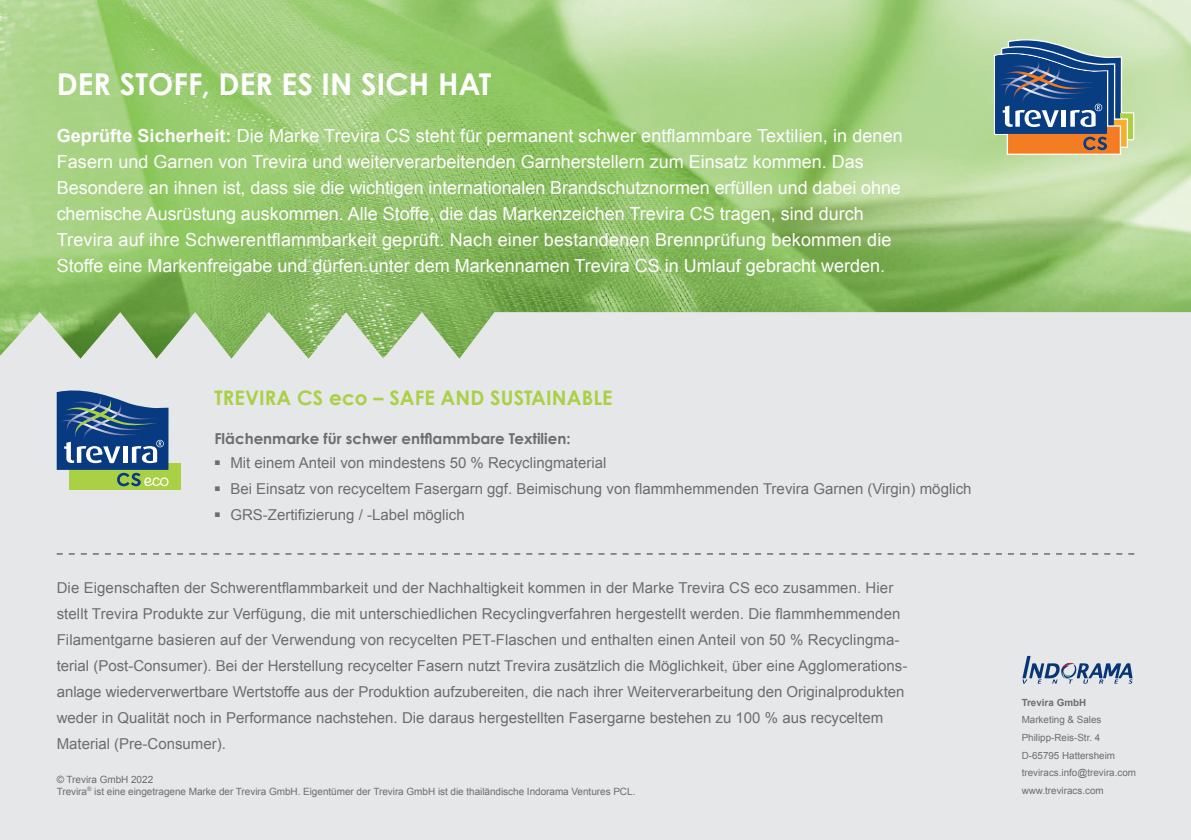
<style>
.page{position:relative;width:1191px;height:840px;background:#fff}
.page>*{position:absolute;margin:0;border:0;box-sizing:border-box;transform-origin:0 0}
.t1{font:700 30px "Century Gothic";letter-spacing:.005em;color:#fff}
.t2{font:700 20px "Century Gothic";letter-spacing:.005em;color:#aad046}
.t3{font:18px/26px "Arial";color:#fff}
.t4{font:15px/26px "Arial";color:#6c6d70}
.t5{font:700 15px "Century Gothic";color:#6c6d70}
.t6{font:10px/12px "Arial";letter-spacing:-.005em;color:#6c6d70}
.t7{font:9.8px/17.6px "Arial";color:#6c6d70}
.t8{font:700 9.8px "Arial";color:#6c6d70}
.s1{font-weight:700}
</style>
<div class="page">
<div style="left:0;top:0;width:1191px;height:839px;background:#e6e7e9"></div>
<img style="left:0;top:0;width:1191px;height:358px">
<div style="left:69px;top:462px;width:112px;height:27px;background:#aad046"></div>
<svg style="left:57px;top:390px;width:111px;height:96px"></svg>
<svg style="left:57px;top:553px;width:1077px;height:1px"></svg>
<div style="left:1022px;top:113px;width:111px;height:27px;background:#abd046"></div>
<div style="left:1021px;top:112px;width:113px;height:28px;border:1px solid #fff"></div>
<svg style="left:994px;top:39px;width:134px;height:116px;background:#687688"></svg>
<svg style="left:1022px;top:655px;width:110px;height:28px"></svg>
<h1 class="t1" style="left:57px;top:65px;width:436px">DER STOFF, DER ES IN SICH HAT</h1>
<p class="t3" style="left:57px;top:123px;width:847px"><span class="s1">Geprüfte Sicherheit:</span> Die Marke Trevira CS steht für permanent schwer entflammbare Textilien, in denen Fasern und Garnen von Trevira und weiterverarbeitenden Garnherstellern zum Einsatz kommen. Das Besondere an ihnen ist, dass sie die wichtigen internationalen Brandschutznormen erfüllen und dabei ohne chemische Ausrüstung auskommen. Alle Stoffe, die das Markenzeichen Trevira CS tragen, sind durch Trevira auf ihre Schwerentflammbarkeit geprüft. Nach einer bestandenen Brennprüfung bekommen die Stoffe eine Markenfreigabe und dürfen unter dem Markennamen Trevira CS in Umlauf gebracht werden.</p>
<h2 class="t2" style="left:214px;top:385px;width:400px">TREVIRA CS eco – SAFE AND SUSTAINABLE</h2>
<p class="t5" style="left:214px;top:429px;width:358px">Flächenmarke für schwer entflammbare Textilien:</p>
<p class="t4" style="left:214px;top:449px;width:393px"><sup>■</sup> Mit einem Anteil von mindestens 50 % Recyclingmaterial</p>
<p class="t4" style="left:214px;top:475px;width:758px"><sup>■</sup> Bei Einsatz von recyceltem Fasergarn ggf. Beimischung von flammhemmenden Trevira Garnen (Virgin) möglich</p>
<p class="t4" style="left:214px;top:501px;width:252px"><sup>■</sup> GRS-Zertifizierung / -Label möglich</p>
<p class="t4" style="left:57px;top:574px;width:852px">Die Eigenschaften der Schwerentflammbarkeit und der Nachhaltigkeit kommen in der Marke Trevira CS eco zusammen. Hier stellt Trevira Produkte zur Verfügung, die mit unterschiedlichen Recyclingverfahren hergestellt werden. Die flammhemmenden Filamentgarne basieren auf der Verwendung von recycelten PET-Flaschen und enthalten einen Anteil von 50 % Recyclingma&shy;terial (Post-Consumer). Bei der Herstellung recycelter Fasern nutzt Trevira zusätzlich die Möglichkeit, über eine Agglomerations&shy;anlage wiederverwertbare Wertstoffe aus der Produktion aufzubereiten, die nach ihrer Weiterverarbeitung den Originalprodukten weder in Qualität noch in Performance nachstehen. Die daraus hergestellten Fasergarne bestehen zu 100 % aus recyceltem Material (Pre-Consumer).</p>
<p class="t6" style="left:57px;top:772px;width:580px">© Trevira GmbH 2022<br>Trevira<sup>®</sup> ist eine eingetragene Marke der Trevira GmbH. Eigentümer der Trevira GmbH ist die thailändische Indorama Ventures PCL.</p>
<p class="t8" style="left:1021px;top:695px;width:66px">Trevira GmbH</p>
<p class="t7" style="left:1021px;top:710px;width:116px">Marketing &amp; Sales<br>Philipp-Reis-Str. 4<br>D-65795 Hattersheim treviracs.info@trevira.com www.treviracs.com</p>
</div>
